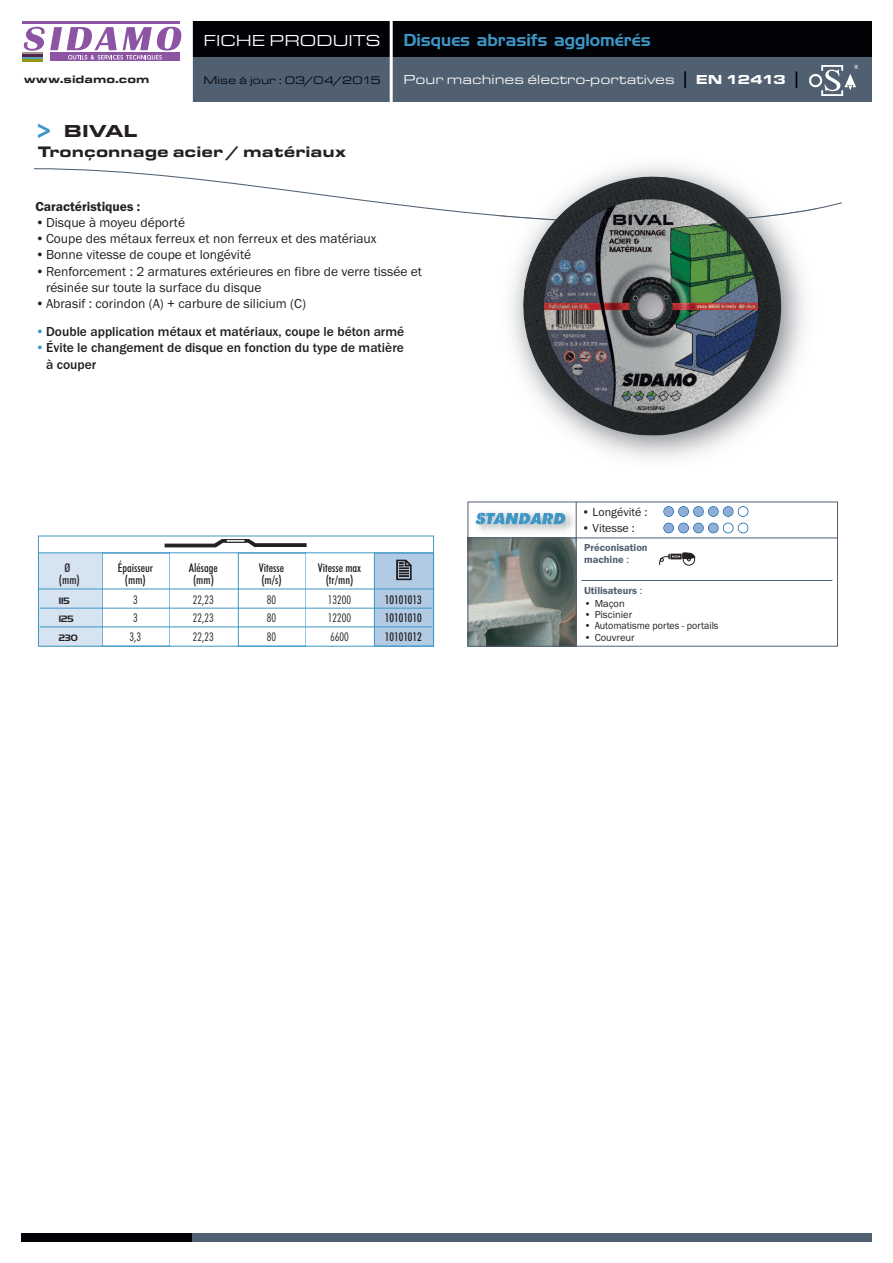
<style>
.page{position:relative;width:893px;height:1263px;background:#fff}
.page>*{position:absolute;margin:0;border:0;box-sizing:border-box;transform-origin:0 0}
.t1{font:18px "Eurostar Black Extended";color:#231f20}
.t2{font:16.8px "Handel Gothic BT";color:#3e96c5}
.t3{font:16.5px "Eurostar Regular Extended";color:#fff}
.t4{font:15.75px "Eurostar Black Extended";color:#231f20}
.t5{font:13.5px/16.2px "Franklin Gothic";color:#231f20}
.t6{font:500 13.5px/16.2px "Franklin Gothic";color:#231f20}
.t7{font:13.5px "Eurostar Regular Extended";color:#fff}
.t8{font:600 13.5px "Franklin Gothic";color:#231f20}
.t9{font:500 condensed 12px "Futura BT";color:#231f20}
.t10{font:300 condensed 12px "Futura BT";color:#231f20}
.t11{font:12px "Franklin Gothic";color:#231f20}
.t12{font:11.25px "Eurostar Regular Extended";color:#010307}
.t13{font:11.25px "Eurostar Black Extended";color:#231f20}
.t14{font:10.5px "Franklin Gothic";color:#231f20}
.t15{font:600 10.5px/12px "Franklin Gothic";color:#516071}
.t16{font:9px "Handel Gothic BT";color:#231f20}
.s1{font-size:27px;color:#3e96c5}
.s2{font-family:"Handel Gothic BT";font-size:16.5px;color:#010307}
.s3{font-family:"Eurostar Black Extended"}
.s4{font-weight:400;color:#3e96c5}
.s5{font-weight:400}
</style>
<div class="page">
<div style="left:191px;top:21px;width:681px;height:47px;background:#010307"></div>
<div style="left:191px;top:57px;width:681px;height:45px;background:#516071"></div>
<div style="left:191px;top:1233px;width:681px;height:9px;background:#516071"></div>
<div style="left:21px;top:1233px;width:170px;height:9px;background:#010307"></div>
<img style="left:809px;top:66px;width:48px;height:30px">
<hr style="left:390px;top:21px;width:3px;height:81px;background:#fff">
<hr style="left:190px;top:21px;width:3px;height:81px;background:#fff">
<svg style="left:34px;top:168px;width:808px;height:49px"></svg>
<img style="left:511px;top:223px;width:294px;height:236px">
<img style="left:500px;top:165px;width:318px;height:43px">
<img style="left:500px;top:208px;width:318px;height:15px">
<img style="left:523px;top:176px;width:215px;height:132px">
<img style="left:480px;top:512px;width:8px;height:20px">
<img style="left:488px;top:512px;width:25px;height:20px">
<img style="left:513px;top:510px;width:6px;height:24px">
<img style="left:533px;top:512px;width:3px;height:20px">
<img style="left:523px;top:510px;width:10px;height:24px">
<img style="left:544px;top:512px;width:4px;height:20px">
<img style="left:536px;top:512px;width:8px;height:20px">
<img style="left:556px;top:510px;width:11px;height:24px">
<img style="left:548px;top:510px;width:8px;height:24px">
<svg style="left:475px;top:513px;width:90px;height:11px"></svg>
<img style="left:470px;top:539px;width:106px;height:105px">
<div style="left:468px;top:502px;width:370px;height:144px;border:1px solid #516071"></div>
<hr style="left:576px;top:502px;width:1px;height:144px;background:#516071">
<hr style="left:581px;top:580px;width:251px;height:1px;background:#516071">
<svg style="left:659px;top:552px;width:36px;height:14px"></svg>
<div style="left:664px;top:507px;width:9px;height:9px;background:#93acd6;border-radius:50%"></div>
<div style="left:663px;top:506px;width:11px;height:11px;border:2px solid #0161aa;border-radius:50%"></div>
<div style="left:679px;top:507px;width:9px;height:9px;background:#93acd6;border-radius:50%"></div>
<div style="left:678px;top:506px;width:11px;height:11px;border:2px solid #0161aa;border-radius:50%"></div>
<div style="left:694px;top:507px;width:9px;height:9px;background:#93acd6;border-radius:50%"></div>
<div style="left:693px;top:506px;width:11px;height:11px;border:2px solid #0161aa;border-radius:50%"></div>
<div style="left:709px;top:507px;width:9px;height:9px;background:#93acd6;border-radius:50%"></div>
<div style="left:708px;top:506px;width:11px;height:11px;border:2px solid #0161aa;border-radius:50%"></div>
<div style="left:724px;top:507px;width:9px;height:9px;background:#93acd6;border-radius:50%"></div>
<div style="left:723px;top:506px;width:10px;height:11px;border:2px solid #0161aa;border-radius:50%"></div>
<div style="left:738px;top:506px;width:10px;height:11px;border:2px solid #0161aa;border-radius:50%"></div>
<div style="left:664px;top:523px;width:9px;height:9px;background:#93acd6;border-radius:50%"></div>
<div style="left:663px;top:523px;width:11px;height:10px;border:2px solid #0161aa;border-radius:50%"></div>
<div style="left:679px;top:523px;width:9px;height:9px;background:#93acd6;border-radius:50%"></div>
<div style="left:678px;top:523px;width:11px;height:10px;border:2px solid #0161aa;border-radius:50%"></div>
<div style="left:694px;top:523px;width:9px;height:9px;background:#93acd6;border-radius:50%"></div>
<div style="left:693px;top:523px;width:11px;height:10px;border:2px solid #0161aa;border-radius:50%"></div>
<div style="left:709px;top:523px;width:9px;height:9px;background:#93acd6;border-radius:50%"></div>
<div style="left:708px;top:523px;width:11px;height:10px;border:2px solid #0161aa;border-radius:50%"></div>
<div style="left:723px;top:523px;width:10px;height:10px;border:2px solid #0161aa;border-radius:50%"></div>
<div style="left:738px;top:523px;width:10px;height:10px;border:2px solid #0161aa;border-radius:50%"></div>
<hr style="left:468px;top:538px;width:370px;height:1px;background:#516071">
<svg style="left:165px;top:539px;width:141px;height:8px"></svg>
<div style="left:226px;top:539px;width:19px;height:3px;border:1px solid #231f20"></div>
<div style="left:102px;top:553px;width:68px;height:93px;border:1px solid #3e96c5"></div>
<div style="left:38px;top:553px;width:64px;height:93px;background:#d6e3f1"></div>
<div style="left:238px;top:553px;width:68px;height:93px;border:1px solid #3e96c5"></div>
<div style="left:375px;top:553px;width:58px;height:93px;background:#b2cbe4"></div>
<div style="left:374px;top:553px;width:60px;height:93px;border:1px solid #3e96c5"></div>
<hr style="left:40px;top:608px;width:392px;height:1px;background:#3e96c5">
<hr style="left:40px;top:627px;width:392px;height:1px;background:#3e96c5">
<svg style="left:396px;top:560px;width:16px;height:20px"></svg>
<hr style="left:38px;top:589px;width:396px;height:1px;background:#3e96c5">
<hr style="left:38px;top:553px;width:396px;height:1px;background:#3e96c5">
<hr style="left:23px;top:22px;width:157px;height:2px;background:#8c54a2">
<div style="left:50px;top:53px;width:130px;height:8px;background:#8c54a2"></div>
<svg style="left:23px;top:27px;width:158px;height:33px"></svg>
<hr style="left:23px;top:53px;width:20px;height:2px;background:#a5978a">
<hr style="left:23px;top:55px;width:20px;height:2px;background:#552350">
<hr style="left:23px;top:57px;width:20px;height:2px;background:#539db5">
<hr style="left:23px;top:59px;width:20px;height:2px;background:#92991a">
<p class="t13" style="left:24px;top:72px;width:127px">www.sidamo.com</p>
<p class="t3" style="left:203px;top:30px;width:178px">FICHE PRODUITS</p>
<p class="t12" style="left:203px;top:73px;width:179px">Mise à jour : 03/04/2015</p>
<h1 class="t1" style="left:31px;top:120px;width:108px"><span class="s1">&gt;</span> BIVAL</h1>
<p class="t4" style="left:38px;top:142px;width:310px">Tronçonnage acier / matériaux</p>
<p class="t2" style="left:403px;top:30px;width:249px">Disques abrasifs agglomérés</p>
<p class="t7" style="left:403px;top:71px;width:399px">Pour machines électro-portatives <span class="s2">|</span> <span class="s3">EN 12413</span> <span class="s2">|</span></p>
<p class="t8" style="left:36px;top:198px;width:106px">Caractéristiques :</p>
<p class="t5" style="left:36px;top:214px;width:151px">•Disque à moyeu déporté</p>
<p class="t5" style="left:36px;top:230px;width:343px">•Coupe des métaux ferreux et non ferreux et des matériaux</p>
<p class="t5" style="left:36px;top:247px;width:217px">•Bonne vitesse de coupe et longévité</p>
<p class="t5" style="left:46px;top:263px;width:377px;text-indent:-11px">•Renforcement : 2 armatures extérieures en fibre de verre tissée et résinée sur toute la surface du disque</p>
<p class="t5" style="left:36px;top:295px;width:272px">•Abrasif : corindon (A) + carbure de silicium (C)</p>
<p class="t6" style="left:36px;top:323px;width:370px"><span class="s4">•</span>Double application métaux et matériaux, coupe le béton armé</p>
<p class="t6" style="left:46px;top:340px;width:359px;text-indent:-11px"><span class="s4">•</span>Évite le changement de disque en fonction du type de matière à couper</p>
<p class="t9" style="left:64px;top:561px;width:7px">Ø</p>
<p class="t9" style="left:118px;top:561px;width:37px">Épaisseur</p>
<p class="t9" style="left:189px;top:561px;width:31px">Alésage</p>
<p class="t9" style="left:259px;top:561px;width:27px">Vitesse</p>
<p class="t9" style="left:318px;top:561px;width:45px">Vitesse max</p>
<p class="t9" style="left:59px;top:573px;width:22px">(mm)</p>
<p class="t9" style="left:125px;top:573px;width:22px">(mm)</p>
<p class="t9" style="left:193px;top:573px;width:22px">(mm)</p>
<p class="t9" style="left:261px;top:573px;width:22px">(m/s)</p>
<p class="t9" style="left:326px;top:573px;width:29px">(tr/mn)</p>
<p class="t16" style="left:59px;top:595px;width:12px">115</p>
<p class="t10" style="left:133px;top:592px;width:6px">3</p>
<p class="t10" style="left:193px;top:592px;width:23px">22,23</p>
<p class="t10" style="left:267px;top:592px;width:11px">80</p>
<p class="t10" style="left:328px;top:592px;width:25px">13200</p>
<p class="t9" style="left:385px;top:592px;width:38px">10101013</p>
<p class="t16" style="left:59px;top:614px;width:16px">125</p>
<p class="t10" style="left:133px;top:611px;width:6px">3</p>
<p class="t10" style="left:193px;top:611px;width:23px">22,23</p>
<p class="t10" style="left:267px;top:611px;width:11px">80</p>
<p class="t10" style="left:328px;top:611px;width:25px">12200</p>
<p class="t9" style="left:385px;top:611px;width:38px">10101010</p>
<p class="t16" style="left:59px;top:633px;width:20px">230</p>
<p class="t10" style="left:130px;top:630px;width:13px">3,3</p>
<p class="t10" style="left:193px;top:630px;width:23px">22,23</p>
<p class="t10" style="left:267px;top:630px;width:11px">80</p>
<p class="t10" style="left:330px;top:630px;width:20px">6600</p>
<p class="t9" style="left:385px;top:630px;width:38px">10101012</p>
<p class="t11" style="left:582px;top:504px;width:67px">• Longévité :</p>
<p class="t11" style="left:582px;top:521px;width:54px">• Vitesse :</p>
<p class="t15" style="left:584px;top:541px;width:65px">Préconisation machine <span class="s5">:</span></p>
<p class="t15" style="left:584px;top:584px;width:60px">Utilisateurs <span class="s5">:</span></p>
<p class="t14" style="left:584px;top:597px;width:42px">• Maçon</p>
<p class="t14" style="left:584px;top:608px;width:50px">• Piscinier</p>
<p class="t14" style="left:584px;top:620px;width:136px">• Automatisme portes - portails</p>
<p class="t14" style="left:584px;top:631px;width:52px">• Couvreur</p>
</div>
